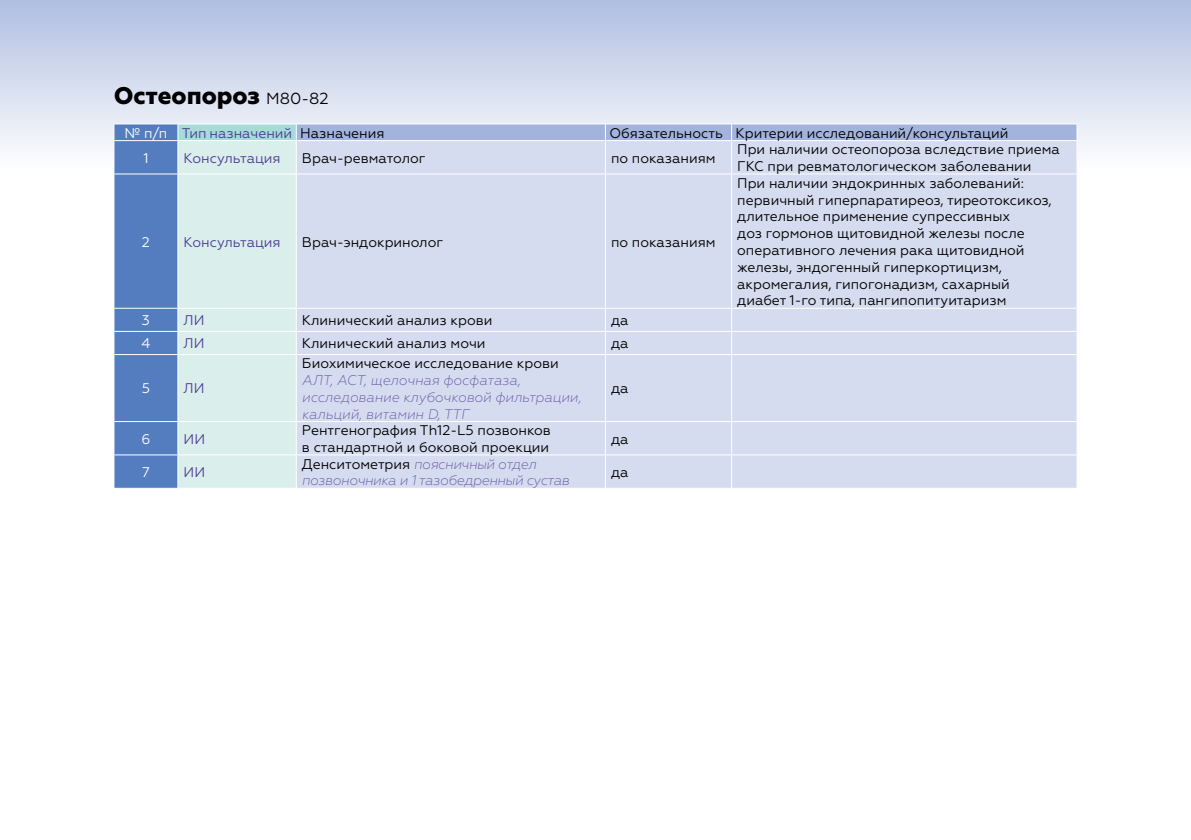
<style>
.page{position:relative;width:1191px;height:840px;background:#fff}
.page>*{position:absolute;margin:0;border:0;box-sizing:border-box;transform-origin:0 0}
.t1{font:800 24px "Geometria";color:#000}
.t2{font:14px/16.8px "Geometria";color:#000}
.t3{font:italic 300 14px/16.8px "Geometria";color:#6a5ba7}
.t4{font:italic 300 14px/16.8px "Geometria";letter-spacing:-.02em;color:#6a5ba7}
.t5{font:14px "Geometria";color:#4e3c97}
.t6{font:14px "Geometria";color:#fff}
.s1{font-weight:400;font-size:16px}
.s2{font-weight:400;font-style:normal;color:#000}
</style>
<div class="page">
<div style="left:0;top:0;width:1191px;height:169px;background:linear-gradient(to bottom,#b0bee1,#fefefe)"></div>
<div style="left:178px;top:124px;width:118px;height:16px;background:#a7dbd7"></div>
<div style="left:178px;top:141px;width:118px;height:346px;background:#daefec"></div>
<div style="left:297px;top:141px;width:779px;height:346px;background:#d6dcef"></div>
<hr style="left:178px;top:140px;width:118px;height:1px;background:#fff">
<hr style="left:296px;top:140px;width:309px;height:1px;background:#fff">
<hr style="left:296px;top:141px;width:1px;height:32px;background:#fff">
<hr style="left:605px;top:140px;width:126px;height:1px;background:#fff">
<hr style="left:605px;top:141px;width:1px;height:32px;background:#fff">
<hr style="left:731px;top:140px;width:345px;height:1px;background:#fff">
<hr style="left:731px;top:141px;width:1px;height:32px;background:#fff">
<hr style="left:178px;top:173px;width:118px;height:1px;background:#fff">
<hr style="left:296px;top:173px;width:309px;height:1px;background:#fff">
<hr style="left:605px;top:173px;width:126px;height:1px;background:#fff">
<hr style="left:605px;top:174px;width:1px;height:133px;background:#fff">
<hr style="left:731px;top:173px;width:345px;height:1px;background:#fff">
<hr style="left:731px;top:174px;width:1px;height:133px;background:#fff">
<hr style="left:178px;top:307px;width:118px;height:1px;background:#fff">
<hr style="left:296px;top:307px;width:309px;height:1px;background:#fff">
<hr style="left:605px;top:307px;width:126px;height:1px;background:#fff">
<hr style="left:731px;top:307px;width:345px;height:1px;background:#fff">
<hr style="left:178px;top:331px;width:118px;height:1px;background:#fff">
<hr style="left:296px;top:331px;width:309px;height:1px;background:#fff">
<hr style="left:605px;top:331px;width:126px;height:1px;background:#fff">
<svg style="left:605px;top:308px;width:1px;height:46px"></svg>
<hr style="left:731px;top:331px;width:345px;height:1px;background:#fff">
<svg style="left:731px;top:308px;width:1px;height:46px"></svg>
<hr style="left:178px;top:354px;width:118px;height:1px;background:#fff">
<hr style="left:296px;top:354px;width:309px;height:1px;background:#fff">
<hr style="left:605px;top:354px;width:126px;height:1px;background:#fff">
<hr style="left:605px;top:355px;width:1px;height:66px;background:#fff">
<hr style="left:731px;top:354px;width:345px;height:1px;background:#fff">
<hr style="left:731px;top:355px;width:1px;height:66px;background:#fff">
<hr style="left:178px;top:421px;width:118px;height:1px;background:#fff">
<hr style="left:296px;top:421px;width:309px;height:1px;background:#fff">
<hr style="left:605px;top:421px;width:126px;height:1px;background:#fff">
<hr style="left:605px;top:422px;width:1px;height:32px;background:#fff">
<hr style="left:731px;top:421px;width:345px;height:1px;background:#fff">
<hr style="left:731px;top:422px;width:1px;height:32px;background:#fff">
<hr style="left:178px;top:454px;width:118px;height:1px;background:#fff">
<hr style="left:296px;top:454px;width:309px;height:1px;background:#fff">
<hr style="left:605px;top:454px;width:126px;height:1px;background:#fff">
<hr style="left:605px;top:455px;width:1px;height:32px;background:#fff">
<hr style="left:731px;top:454px;width:345px;height:1px;background:#fff">
<hr style="left:731px;top:455px;width:1px;height:32px;background:#fff">
<hr style="left:114px;top:123px;width:64px;height:1px;background:#fff">
<div style="left:114px;top:124px;width:64px;height:363px;background:#547dbf"></div>
<hr style="left:114px;top:354px;width:1px;height:67px;background:#fff">
<hr style="left:114px;top:421px;width:1px;height:33px;background:#fff">
<hr style="left:114px;top:454px;width:1px;height:33px;background:#fff">
<hr style="left:178px;top:123px;width:118px;height:1px;background:#fff">
<hr style="left:296px;top:123px;width:309px;height:1px;background:#fff">
<hr style="left:605px;top:123px;width:126px;height:1px;background:#fff">
<hr style="left:731px;top:123px;width:346px;height:1px;background:#fff">
<div style="left:296px;top:124px;width:781px;height:16px;background:#a2b3dc"></div>
<hr style="left:1076px;top:140px;width:1px;height:34px;background:#fff">
<svg style="left:1076px;top:308px;width:1px;height:46px"></svg>
<p class="t1" style="left:114px;top:81px;width:216px">Остеопороз <span class="s1">М80-82</span></p>
<p class="t6" style="left:125px;top:125px;width:44px">№ п/п</p>
<p class="t5" style="left:182px;top:125px;width:112px">Тип назначений</p>
<p class="t2" style="left:300px;top:124px;width:86px">Назначения</p>
<p class="t2" style="left:609px;top:124px;width:115px">Обязательность</p>
<p class="t2" style="left:735px;top:124px;width:274px">Критерии исследований/консультаций</p>
<p class="t6" style="left:143px;top:150px;width:7px">1</p>
<p class="t5" style="left:184px;top:150px;width:99px">Консультация</p>
<p class="t2" style="left:302px;top:149px;width:125px">Врач-ревматолог</p>
<p class="t2" style="left:611px;top:149px;width:106px">по показаниям</p>
<p class="t2" style="left:737px;top:141px;width:324px">При наличии остеопороза вследствие приема<br>ГКС при ревматологическом заболевании</p>
<p class="t6" style="left:142px;top:233px;width:10px">2</p>
<p class="t5" style="left:184px;top:233px;width:99px">Консультация</p>
<p class="t2" style="left:302px;top:233px;width:143px">Врач-эндокринолог</p>
<p class="t2" style="left:611px;top:233px;width:106px">по показаниям</p>
<p class="t6" style="left:142px;top:312px;width:9px">3</p>
<p class="t5" style="left:184px;top:312px;width:22px">ЛИ</p>
<p class="t2" style="left:302px;top:312px;width:192px">Клинический анализ крови</p>
<p class="t2" style="left:611px;top:312px;width:19px">да</p>
<p class="t6" style="left:141px;top:335px;width:10px">4</p>
<p class="t5" style="left:184px;top:335px;width:22px">ЛИ</p>
<p class="t2" style="left:302px;top:335px;width:185px">Клинический анализ мочи</p>
<p class="t2" style="left:611px;top:335px;width:19px">да</p>
<p class="t6" style="left:142px;top:380px;width:10px">5</p>
<p class="t5" style="left:184px;top:380px;width:22px">ЛИ</p>
<p class="t3" style="left:302px;top:355px;width:281px"><span class="s2">Биохимическое исследование крови<br></span>АЛТ, АСТ, щелочная фосфатаза, исследование клубочковой фильтрации, кальций, витамин D, ТТГ</p>
<p class="t2" style="left:611px;top:380px;width:19px">да</p>
<p class="t6" style="left:141px;top:430px;width:10px">6</p>
<p class="t5" style="left:184px;top:430px;width:23px">ИИ</p>
<p class="t2" style="left:302px;top:422px;width:250px">Рентгенография Th12-L5 позвонков в стандартной и боковой проекции</p>
<p class="t2" style="left:611px;top:430px;width:19px">да</p>
<p class="t6" style="left:142px;top:464px;width:9px">7</p>
<p class="t5" style="left:184px;top:464px;width:23px">ИИ</p>
<p class="t4" style="left:302px;top:455px;width:269px"><span class="s2">Денситометрия</span> поясничный отдел позвоночника и 1 тазобедренный сустав</p>
<p class="t2" style="left:611px;top:463px;width:19px">да</p>
<p class="t2" style="left:737px;top:174px;width:316px">При наличии эндокринных заболеваний: первичный гиперпаратиреоз, тиреотоксикоз, длительное применение супрессивных<br>доз гормонов щитовидной железы после оперативного лечения рака щитовидной железы, эндогенный гиперкортицизм, акромегалия, гипогонадизм, сахарный диабет 1-го типа, пангипопитуитаризм</p>
</div>
